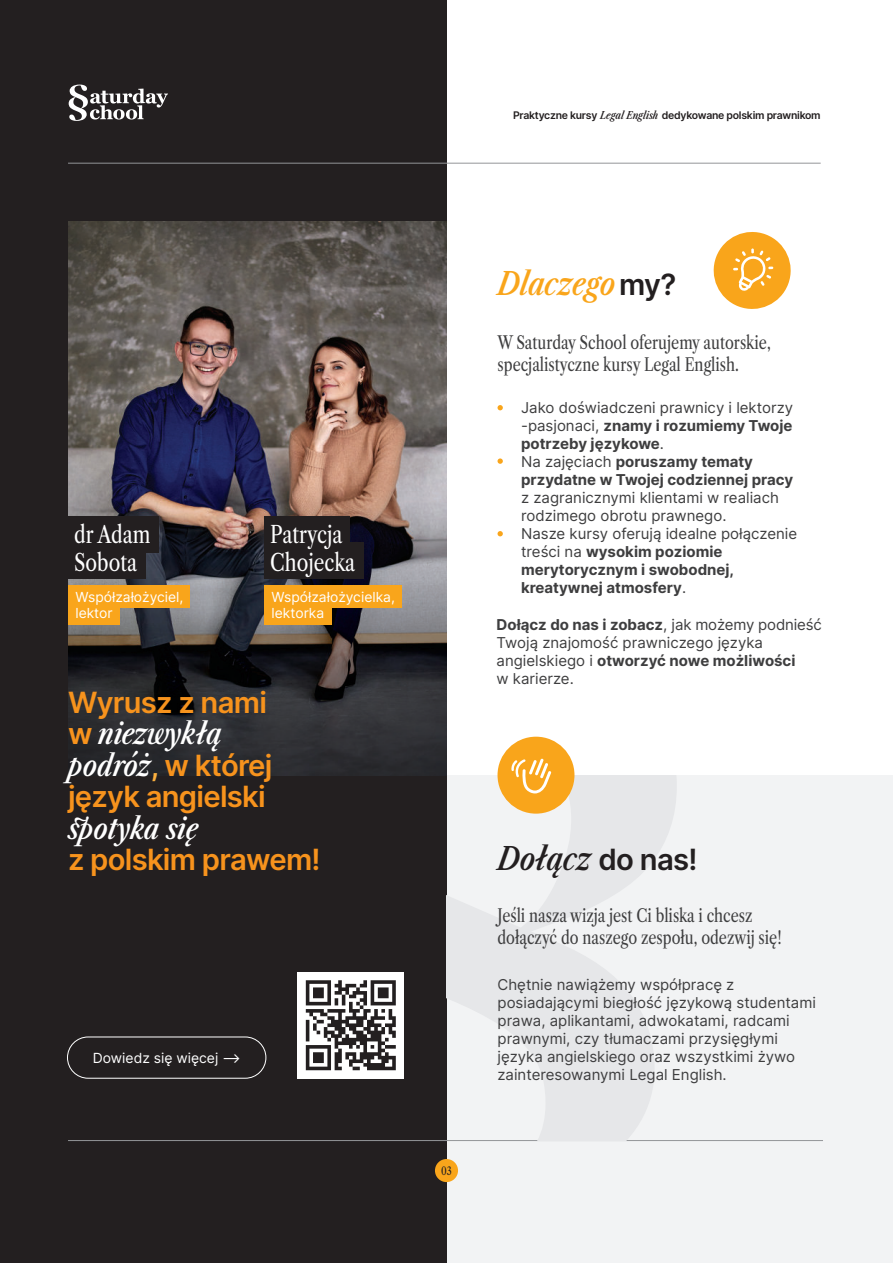
<style>
.page{position:relative;width:893px;height:1263px;background:#fff}
.page>*{position:absolute;margin:0;border:0;box-sizing:border-box;transform-origin:0 0}
.t1{font:italic 31.5px "Libre Caslon Condensed";color:#231f20}
.t2{font:italic 31.5px "Libre Caslon Condensed";letter-spacing:-.01em;color:#f9a51b}
.t3{font:600 29.25px/31.5px "Inter";letter-spacing:-.025em;color:#f7931d}
.t4{font:italic 29.25px "Libre Caslon Condensed";letter-spacing:-.015em;color:#fff}
.t5{font:23.7px/28.5px "Libre Caslon Condensed";color:#fff}
.t6{font:18px/21.6px "Libre Caslon Condensed";color:#3e3e3f}
.t7{font:15px/18px "Inter";color:#3e3e3f}
.t8{font:700 15px/18px "Inter";color:#3e3e3f}
.t9{font:13.95px "Inter";color:#fff}
.t10{font:13.8px/16.6px "Inter";color:#fff}
.t11{font:11.25px "Libre Caslon Condensed";color:#231f20}
.t12{font:600 10.5px "Inter";letter-spacing:-.025em;color:#231f20}
.s1{font-family:"Libre Caslon Condensed";font-weight:400;font-style:italic}
.s2{font-family:"Inter";font-weight:600;font-style:normal;color:#f7931d}
.s3{font-family:"Libre Caslon Condensed";font-weight:400;font-style:italic;color:#fff}
.s4{color:#fbb03f}
.s5{font-family:"Inter";font-weight:600;font-style:normal;font-size:29.25px;color:#231f20}
.s6{font-weight:400}
.s7{font-weight:700}
.s8{font-family:"Inter";font-weight:600;font-style:normal;font-size:29.25px}
</style>
<div class="page">
<div style="left:446px;top:775px;width:447px;height:488px;background:#f2f3f4"></div>
<div style="left:0;top:0;width:446px;height:1263px;background:#231f20"></div>
<svg style="left:69px;top:85px;width:99px;height:36px"></svg>
<hr style="left:68px;top:163px;width:753px;height:1px;background:#939598">
<img style="left:68px;top:221px;width:378px;height:554px">
<div style="left:68px;top:516px;width:91px;height:37px;background:#231f20"></div>
<div style="left:68px;top:543px;width:77px;height:36px;background:#231f20"></div>
<div style="left:68px;top:585px;width:122px;height:22px;background:#f9a51b"></div>
<div style="left:68px;top:602px;width:52px;height:22px;background:#f9a51b"></div>
<div style="left:264px;top:516px;width:85px;height:37px;background:#231f20"></div>
<div style="left:264px;top:543px;width:100px;height:36px;background:#231f20"></div>
<div style="left:264px;top:585px;width:137px;height:22px;background:#f9a51b"></div>
<div style="left:264px;top:602px;width:68px;height:22px;background:#f9a51b"></div>
<div style="left:67px;top:1037px;width:199px;height:41px;border:1px solid #fff;border-radius:21px"></div>
<div style="left:298px;top:972px;width:106px;height:106px;background:#fff"></div>
<svg style="left:306px;top:980px;width:90px;height:90px"></svg>
<hr style="left:68px;top:1140px;width:755px;height:1px;background:#939598">
<div style="left:435px;top:1159px;width:23px;height:23px;background:#f9a51b;border-radius:50%"></div>
<svg style="left:446px;top:775px;width:230px;height:365px;fill:#e6e7e9"></svg>
<svg style="left:713px;top:232px;width:78px;height:77px"></svg>
<svg style="left:497px;top:405px;width:6px;height:5px"></svg>
<svg style="left:497px;top:458px;width:6px;height:6px"></svg>
<svg style="left:497px;top:531px;width:6px;height:5px"></svg>
<div style="left:497px;top:737px;width:77px;height:77px;background:#f9a51b;border-radius:50%"></div>
<svg style="left:511px;top:759px;width:40px;height:34px"></svg>
<p class="t12" style="left:513px;top:109px;width:309px">Praktyczne kursy <span class="s1">Legal English</span> dedykowane polskim prawnikom</p>
<h3 class="t5" style="left:74px;top:520px;width:78px">dr Adam<br>Sobota</h3>
<p class="t10" style="left:75px;top:588px;width:110px">Współzałożyciel, lektor</p>
<h3 class="t5" style="left:270px;top:520px;width:86px">Patrycja<br>Chojecka</h3>
<p class="t10" style="left:272px;top:588px;width:125px">Współzałożycielka, lektorka</p>
<h2 class="t3" style="left:68px;top:686px;width:200px">Wyrusz z nami</h2>
<h2 class="t4" style="left:68px;top:715px;width:155px"><span class="s2">w</span> niezwykłą</h2>
<h2 class="t3" style="left:68px;top:749px;width:206px"><span class="s3">podróż</span><span class="s4">,</span> w której język angielski</h2>
<h2 class="t4" style="left:68px;top:810px;width:132px">spotyka się</h2>
<h2 class="t3" style="left:68px;top:844px;width:254px">z polskim prawem!</h2>
<p class="t9" style="left:93px;top:1048px;width:150px">Dowiedz się więcej ⟶</p>
<h1 class="t2" style="left:497px;top:264px;width:180px">Dlaczego<span class="s5">my?</span></h1>
<p class="t6" style="left:497px;top:332px;width:275px">W Saturday School oferujemy autorskie, specjalistyczne kursy Legal English.</p>
<p class="t8" style="left:521px;top:398px;width:274px"><span class="s6">Jako doświadczeni prawnicy i lektorzy -pasjonaci,</span> znamy i rozumiemy Twoje potrzeby językowe<span class="s6">.<br>Na zajęciach</span> poruszamy tematy przydatne w Twojej codziennej pracy</p>
<p class="t7" style="left:521px;top:489px;width:278px">z zagranicznymi klientami w realiach rodzimego obrotu prawnego.<br>Nasze kursy oferują idealne połączenie treści na <span class="s7">wysokim poziomie merytorycznym i swobodnej, kreatywnej atmosfery</span>.</p>
<p class="t7" style="left:497px;top:615px;width:327px"><span class="s7">Dołącz do nas i zobacz</span>, jak możemy podnieść Twoją znajomość prawniczego języka angielskiego i <span class="s7">otworzyć nowe możliwości<br></span>w karierze.</p>
<p class="t11" style="left:441px;top:1164px;width:12px">03</p>
<h1 class="t1" style="left:497px;top:839px;width:201px">Dołącz <span class="s8">do nas!</span></h1>
<p class="t6" style="left:497px;top:905px;width:286px">Jeśli nasza wizja jest Ci bliska i chcesz dołączyć do naszego zespołu, odezwij się!</p>
<p class="t7" style="left:497px;top:975px;width:320px">Chętnie nawiążemy współpracę z posiadającymi biegłość językową studentami prawa, aplikantami, adwokatami, radcami prawnymi, czy tłumaczami przysięgłymi języka angielskiego oraz wszystkimi żywo zainteresowanymi Legal English.</p>
</div>
